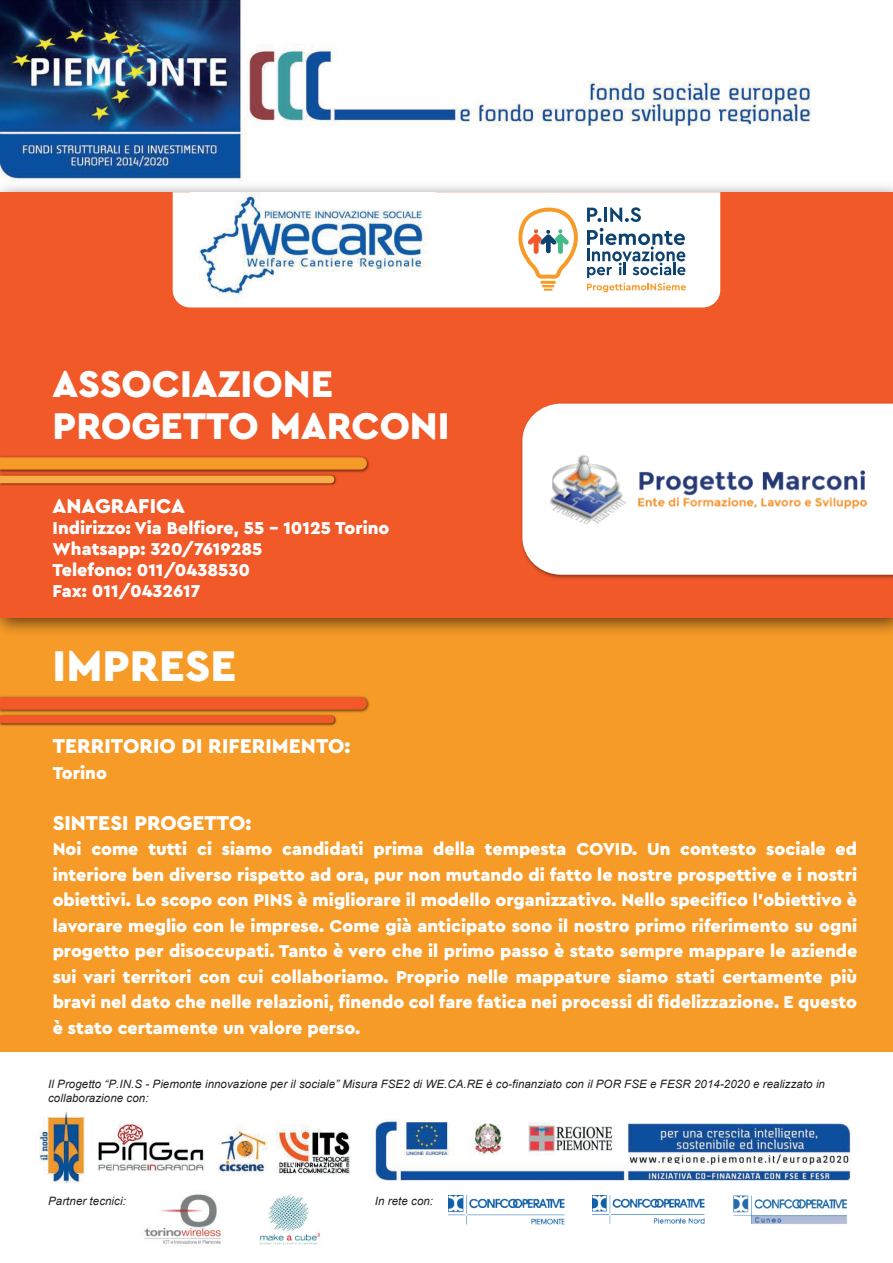
<style>
.page{position:relative;width:893px;height:1263px;background:#f79b28}
.page>*{position:absolute;margin:0;border:0;box-sizing:border-box;transform-origin:0 0}
.t1{font:900 45px "Cera Pro";color:#fff}
.t2{font:900 39px/42px "Cera Pro";color:#fff}
.t3{font:900 21px "Cera Pro";color:#fff}
.t4{font:900 18px/25.5px "Cera Pro";color:#fff}
.t5{font:italic 11.55px/13.8px "Arial";letter-spacing:.005em;color:#231f20}
</style>
<div class="page">
<div style="left:0;top:0;width:893px;height:222px;background:#fff"></div>
<div style="left:0;top:1053px;width:893px;height:210px;background:#fff"></div>
<img style="left:0;top:0;width:811px;height:175px">
<img style="left:38px;top:1111px;width:313px;height:72px">
<img style="left:371px;top:1121px;width:480px;height:60px">
<img style="left:144px;top:1194px;width:77px;height:50px">
<img style="left:260px;top:1194px;width:60px;height:51px">
<img style="left:448px;top:1196px;width:116px;height:28px">
<img style="left:592px;top:1196px;width:112px;height:28px">
<img style="left:733px;top:1196px;width:115px;height:28px">
<img style="left:0;top:175px;width:893px;height:458px">
<div style="left:0;top:192px;width:893px;height:426px;background:#f15929"></div>
<div style="left:173px;top:192px;width:547px;height:115px;background:#fff"></div>
<img style="left:191px;top:192px;width:244px;height:107px">
<svg style="left:518px;top:208px;width:61px;height:71px;background:#edddc7"></svg>
<hr style="left:540px;top:281px;width:16px;height:3px;background:#f79b28;border-radius:2px">
<svg style="left:542px;top:285px;width:12px;height:6px"></svg>
<svg style="left:587px;top:208px;width:14px;height:14px"></svg>
<hr style="left:604px;top:208px;width:3px;height:14px;background:#0e436f">
<svg style="left:610px;top:207px;width:31px;height:15px"></svg>
<svg style="left:587px;top:228px;width:99px;height:64px;background:#c0cacf"></svg>
<img style="left:0;top:456px;width:370px;height:17px">
<svg style="left:0;top:457px;width:367px;height:13px;background:#f09426"></svg>
<img style="left:0;top:474px;width:337px;height:12px">
<div style="left:0;top:476px;width:334px;height:7px;background:#faad46"></div>
<img style="left:521px;top:403px;width:372px;height:176px">
<div style="left:522px;top:404px;width:371px;height:171px;background:#fff"></div>
<img style="left:0;top:696px;width:370px;height:17px">
<svg style="left:0;top:697px;width:367px;height:13px;background:#eb5927"></svg>
<img style="left:0;top:714px;width:337px;height:12px">
<div style="left:0;top:716px;width:334px;height:7px;background:#f15929"></div>
<img style="left:547px;top:452px;width:321px;height:74px">
<h2 class="t2" style="left:53px;top:362px;width:399px">ASSOCIAZIONE<br>PROGETTO MARCONI</h2>
<p class="t3" style="left:53px;top:492px;width:134px">ANAGRAFICA</p>
<p class="t4" style="left:53px;top:517px;width:338px;line-height:21px">Indirizzo: Via Belfiore, 55 – 10125 Torino<br>Whatsapp: 320/7619285<br>Telefono: 011/0438530<br>Fax: 011/0432617</p>
<h1 class="t1" style="left:53px;top:636px;width:185px">IMPRESE</h1>
<p class="t3" style="left:53px;top:732px;width:299px">TERRITORIO DI RIFERIMENTO:</p>
<p class="t4" style="left:53px;top:759px;width:56px">Torino</p>
<p class="t3" style="left:53px;top:808px;width:200px">SINTESI PROGETTO:</p>
<p class="t4" style="left:53px;top:835px;width:806px;text-align:justify">Noi come tutti ci siamo candidati prima della tempesta COVID. Un contesto sociale ed interiore ben diverso rispetto ad ora, pur non mutando di fatto le nostre prospettive e i nostri obiettivi. Lo scopo con PINS è migliorare il modello organizzativo. Nello specifico l’obiettivo è lavorare meglio con le imprese. Come già anticipato sono il nostro primo riferimento su ogni progetto per disoccupati. Tanto è vero che il primo passo è stato sempre mappare le aziende sui vari territori con cui collaboriamo. Proprio nelle mappature siamo stati certamente più bravi nel dato che nelle relazioni, finendo col fare fatica nei processi di fidelizzazione. E questo è stato certamente un valore perso.</p>
<p class="t5" style="left:48px;top:1077px;width:778px">Il Progetto “P.IN.S - Piemonte innovazione per il sociale” Misura FSE2 di WE.CA.RE è co-finanziato con il POR FSE e FESR 2014-2020 e realizzato in collaborazione con:</p>
<p class="t5" style="left:48px;top:1194px;width:79px">Partner tecnici:</p>
<p class="t5" style="left:375px;top:1194px;width:60px">In rete con:</p>
</div>
